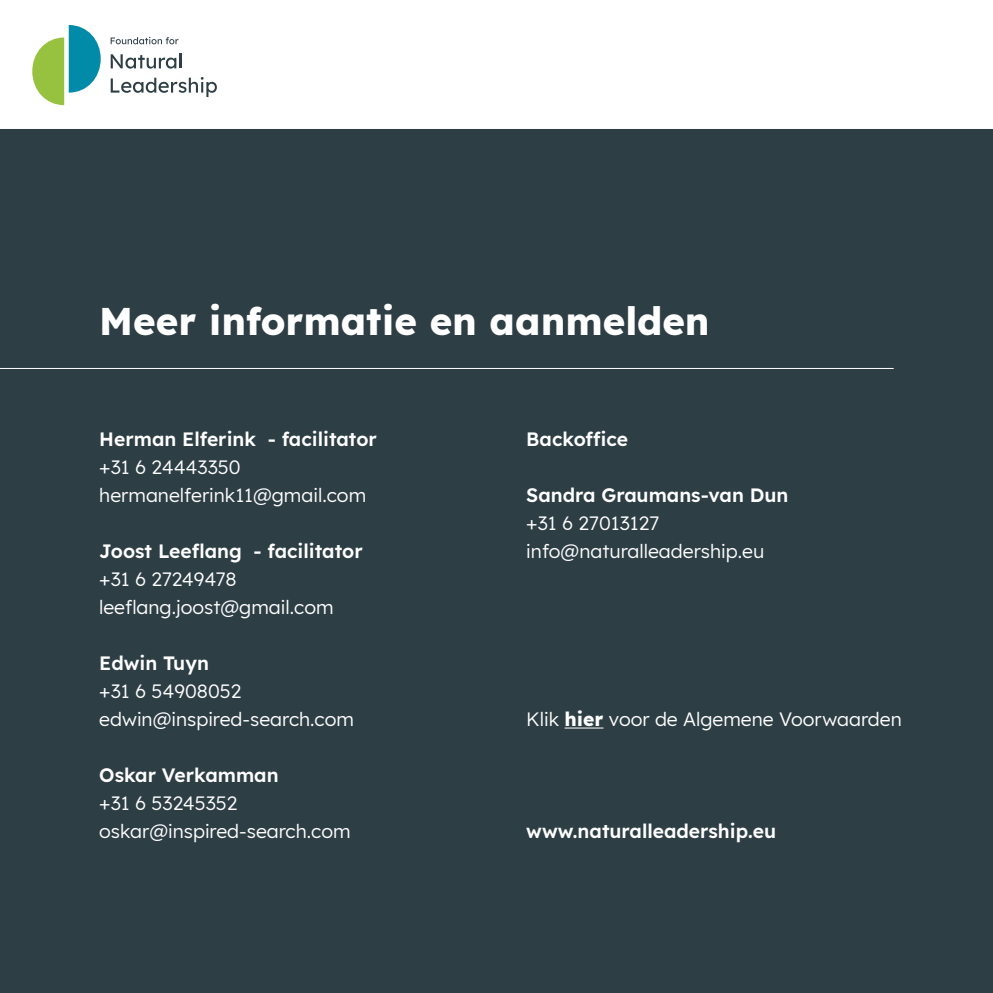
<style>
.page{position:relative;width:993px;height:993px;background:#fff}
.page>*{position:absolute;margin:0;border:0;box-sizing:border-box;transform-origin:0 0}
.t1{font:700 38.5px "Lexend";color:#fff}
.t2{font:19.25px/28px "Lexend";color:#fff}
.t3{font:600 19.25px "Lexend";color:#fff}
.s1{font-weight:700}
</style>
<div class="page">
<div style="left:0;top:0;width:992px;height:992px;background:#2e3e45"></div>
<hr style="left:564px;top:727px;width:39px;height:1px;background:#fff">
<div style="left:0;top:0;width:992px;height:129px;background:#fff"></div>
<hr style="left:0;top:368px;width:893px;height:1px;background:#fff">
<svg style="left:32px;top:25px;width:185px;height:81px"></svg>
<h1 class="t1" style="left:99px;top:290px;width:611px">Meer informatie en aanmelden</h1>
<p class="t3" style="left:99px;top:424px;width:279px">Herman Elferink - facilitator</p>
<p class="t2" style="left:99px;top:451px;width:268px">+31 6 24443350 hermanelferink11@gmail.com</p>
<p class="t3" style="left:99px;top:536px;width:265px">Joost Leeflang - facilitator</p>
<p class="t2" style="left:99px;top:563px;width:236px">+31 6 27249478 leeflang.joost@gmail.com</p>
<p class="t3" style="left:99px;top:648px;width:111px">Edwin Tuyn</p>
<p class="t2" style="left:99px;top:675px;width:256px">+31 6 54908052 edwin@inspired-search.com</p>
<p class="t3" style="left:99px;top:760px;width:181px">Oskar Verkamman</p>
<p class="t2" style="left:99px;top:787px;width:253px">+31 6 53245352 oskar@inspired-search.com</p>
<p class="t3" style="left:526px;top:424px;width:103px">Backoffice</p>
<p class="t3" style="left:526px;top:480px;width:263px">Sandra Graumans-van Dun</p>
<p class="t2" style="left:526px;top:507px;width:239px">+31 6 27013127 info@naturalleadership.eu</p>
<p class="t2" style="left:526px;top:703px;width:377px">Klik <span class="s1">hier</span> voor de Algemene Voorwaarden</p>
<p class="t3" style="left:526px;top:816px;width:251px">www.naturalleadership.eu</p>
</div>
